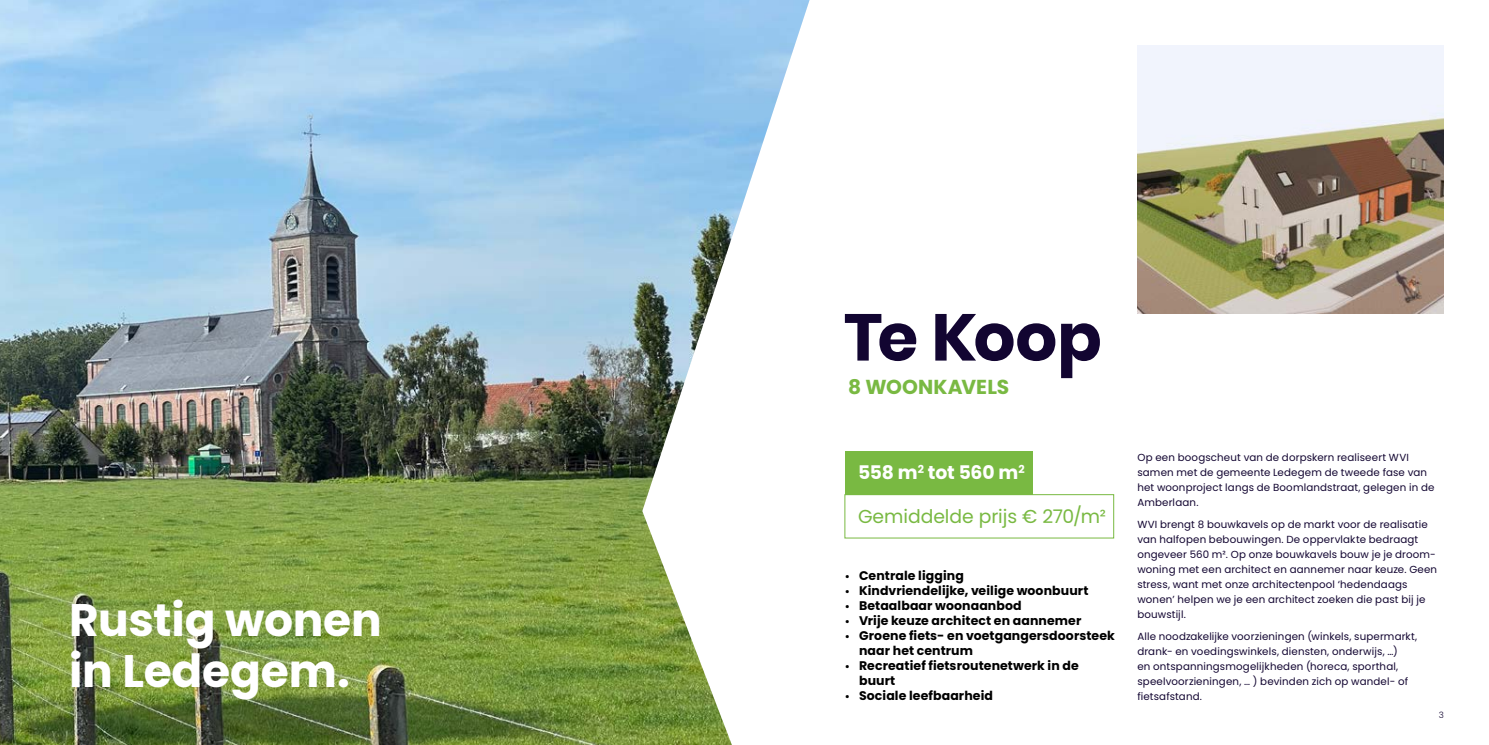
<style>
.page{position:relative;width:1489px;height:745px;background:#fff}
.page>*{position:absolute;margin:0;border:0;box-sizing:border-box;transform-origin:0 0}
.t1{font:700 45.5px/51px "Poppins";letter-spacing:-.005em;color:#fff}
.t2{font:700 20.25px "Poppins";color:#79b942}
.t3{font:18.75px "Poppins";letter-spacing:-.005em;color:#79b942}
.t4{font:700 18.75px "Poppins";letter-spacing:-.01em;color:#fff}
.t5{font:700 12.5px/15px "Poppins";letter-spacing:.01em;color:#000}
.t6{font:10.25px/15px "Poppins";letter-spacing:.015em;color:#120531}
.t7{font:300 8.75px "Poppins";color:#120531}
.s1{font-size:10.25px}
</style>
<div class="page">
<img style="left:1137px;top:45px;width:306px;height:269px">
<img style="left:0;top:0;width:809px;height:744px">
<div style="left:844px;top:450px;width:188px;height:44px;background:#79b942"></div>
<div style="left:844px;top:494px;width:269px;height:44px;border:1px solid #79b942"></div>
<svg style="left:844px;top:314px;width:255px;height:64px"></svg>
<h1 class="t1" style="left:69px;top:594px;width:314px">Rustig wonen in Ledegem.</h1>
<h2 class="t2" style="left:848px;top:375px;width:163px">8 WOONKAVELS</h2>
<h3 class="t4" style="left:858px;top:461px;width:168px">558 m<sup>2</sup> tot 560 m<sup>2</sup></h3>
<h3 class="t3" style="left:858px;top:505px;width:249px">Gemiddelde prijs € 270/m²</h3>
<p class="t5" style="left:844px;top:568px;width:120px"><span class="s1">•</span> Centrale ligging</p>
<p class="t5" style="left:844px;top:583px;width:245px"><span class="s1">•</span> Kindvriendelijke, veilige woonbuurt</p>
<p class="t5" style="left:844px;top:598px;width:178px"><span class="s1">•</span> Betaalbaar woonaanbod</p>
<p class="t5" style="left:844px;top:613px;width:238px"><span class="s1">•</span> Vrije keuze architect en aannemer</p>
<p class="t5" style="left:859px;top:628px;width:257px;text-indent:-14px"><span class="s1">•</span> Groene fiets- en voetgangersdoorsteek naar het centrum</p>
<p class="t5" style="left:859px;top:658px;width:221px;text-indent:-14px"><span class="s1">•</span> Recreatief fietsroutenetwerk in de buurt</p>
<p class="t5" style="left:844px;top:688px;width:149px"><span class="s1">•</span> Sociale leefbaarheid</p>
<p class="t6" style="left:1137px;top:449px;width:298px">Op een boogscheut van de dorpskern realiseert WVI samen met de gemeente Ledegem de tweede fase van het woonproject langs de Boomlandstraat, gelegen in de Amberlaan.</p>
<p class="t6" style="left:1137px;top:516px;width:301px">WVI brengt 8 bouwkavels op de markt voor de realisatie van halfopen bebouwingen. De oppervlakte bedraagt ongeveer 560 m². Op onze bouwkavels bouw je je droom&shy;woning met een architect en aannemer naar keuze. Geen stress, want met onze architectenpool ‘hedendaags wonen’ helpen we je een architect zoeken die past bij je bouwstijl.</p>
<p class="t6" style="left:1137px;top:628px;width:281px">Alle noodzakelijke voorzieningen (winkels, supermarkt, drank- en voedingswinkels, diensten, onderwijs, …)<br>en ontspanningsmogelijkheden (horeca, sporthal, speelvoorzieningen, … ) bevinden zich op wandel- of fietsafstand.</p>
<p class="t7" style="left:1438px;top:709px;width:7px">3</p>
</div>
